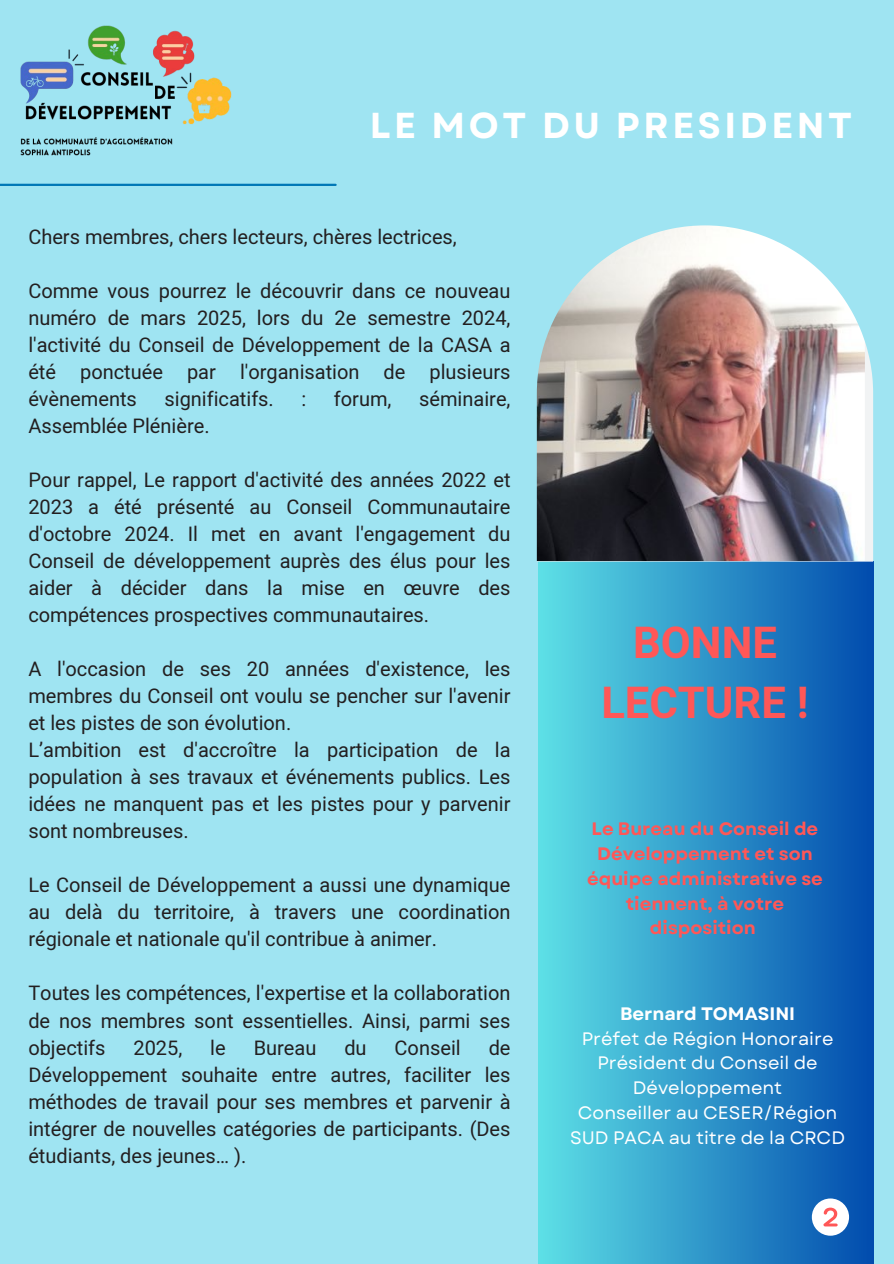
<style>
.page{position:relative;width:894px;height:1264px;background:#fff}
.page>*{position:absolute;margin:0;border:0;box-sizing:border-box;transform-origin:0 0}
.t1{font:700 43.5px/60.8px "Mardoto";color:#ff5757;text-align:center}
.t2{font:700 36px "Garet";letter-spacing:.1em;color:#fff}
.t3{font:19.95px/27px "Mardoto";color:#231f20;text-align:justify}
.t4{font:18px/24.8px "Garet";color:#fff;text-align:center}
.t5{font:700 18px/24.8px "Garet";color:#ff5757;text-align:center}
.t6{font:700 18px "Garet";color:#fff}
</style>
<div class="page">
<div style="left:0;top:0;width:893px;height:1263px;background:#9fe4f2"></div>
<hr style="left:0;top:184px;width:335px;height:2px;background:#0077b6">
<div style="left:538px;top:561px;width:334px;height:702px;background:linear-gradient(to right,#5de0e6,#024cae)"></div>
<img style="left:536px;top:225px;width:336px;height:336px">
<img style="left:0;top:25px;width:238px;height:159px">
<div style="left:811px;top:1198px;width:37px;height:37px;background:#fff;border-radius:50%"></div>
<svg style="left:823px;top:1207px;width:14px;height:19px"></svg>
<p class="t2" style="left:369px;top:100px;width:483px">LE MOT DU PRESIDENT</p>
<p class="t3" style="left:28px;top:223px;width:430px">Chers membres, chers lecteurs, chères lectrices,</p>
<h2 class="t3" style="left:28px;top:277px;width:483px">Comme vous pourrez le découvrir dans ce nouveau numéro de mars 2025, lors du 2e semestre 2024, l'activité du Conseil de Développement de la CASA a été ponctuée par l'organisation de plusieurs évènements</h2>
<h2 class="t3" style="left:164px;top:385px;width:111px">significatifs.</h2>
<h2 class="t3" style="left:301px;top:385px;width:6px">:</h2>
<h2 class="t3" style="left:334px;top:385px;width:59px">forum,</h2>
<h2 class="t3" style="left:419px;top:385px;width:93px">séminaire,</h2>
<h2 class="t3" style="left:28px;top:412px;width:183px">Assemblée Plénière.</h2>
<p class="t3" style="left:28px;top:466px;width:483px">Pour rappel, Le rapport d'activité des années 2022 et 2023 a été présenté au Conseil Communautaire d'octobre 2024. Il met en avant l'engagement du Conseil de développement auprès des élus pour les aider à décider dans la mise en œuvre des compétences prospectives communautaires.</p>
<p class="t3" style="left:28px;top:656px;width:483px">A l'occasion de ses 20 années d'existence, les membres du Conseil ont voulu se pencher sur l'avenir et les pistes de son évolution.</p>
<p class="t3" style="left:28px;top:737px;width:483px">L’ambition est d'accroître la participation de la population à ses travaux et événements publics. Les idées ne manquent pas et les pistes pour y parvenir sont nombreuses.</p>
<p class="t3" style="left:28px;top:872px;width:483px">Le Conseil de Développement a aussi une dynamique au delà du territoire, à travers une coordination régionale et nationale qu'il contribue à animer.</p>
<p class="t3" style="left:28px;top:980px;width:483px">Toutes les compétences, l'expertise et la collaboration de nos membres sont essentielles. Ainsi, parmi ses objectifs</p>
<p class="t3" style="left:28px;top:1034px;width:483px;text-indent:460px">de Développement souhaite entre autres, faciliter les méthodes de travail pour ses membres et parvenir à intégrer de nouvelles catégories de participants. (Des étudiants, des jeunes… ).</p>
<p class="t3" style="left:133px;top:1034px;width:50px">2025,</p>
<p class="t3" style="left:210px;top:1034px;width:17px">le</p>
<p class="t3" style="left:253px;top:1034px;width:64px">Bureau</p>
<p class="t3" style="left:344px;top:1034px;width:24px">du</p>
<p class="t3" style="left:394px;top:1034px;width:68px">Conseil</p>
<p class="t1" style="left:601px;top:612px;width:208px">BONNE<br>LECTURE !</p>
<p class="t5" style="left:587px;top:816px;width:237px">Le Bureau du Conseil de<br>Développement et son équipe administrative se tiennent, à votre disposition</p>
<p class="t6" style="left:619px;top:1000px;width:177px">Bernard TOMASINI</p>
<p class="t4" style="left:581px;top:1026px;width:253px">Préfet de Région Honoraire</p>
<h3 class="t4" style="left:597px;top:1050px;width:222px">Président du Conseil de<br>Développement</h3>
<p class="t4" style="left:570px;top:1100px;width:276px">Conseiller au CESER/Région<br>SUD PACA au titre de la CRCD</p>
</div>
